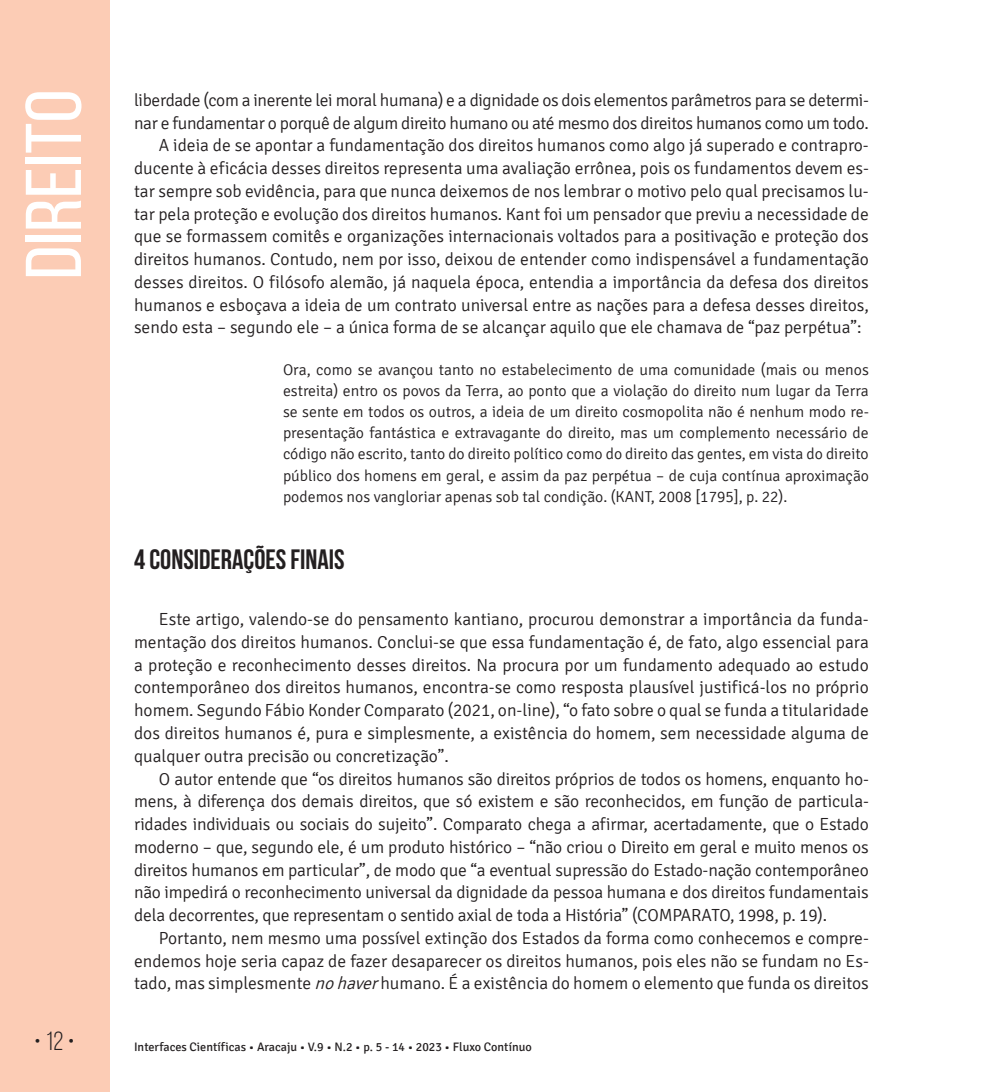
<style>
.page{position:relative;width:993px;height:1092px;background:#fff}
.page>*{position:absolute;margin:0;border:0;box-sizing:border-box;transform-origin:0 0}
.t1{font:78.75px "Bebas Neue";color:#fff;scale:1.09 1}
.t2{font:700 28px "Bebas Neue";color:#231f20}
.t3{font:26.25px "Bebas Neue";color:#231f20}
.t4{font:300 17.5px/22.8px "Signika";color:#231f20;text-align:justify}
.t5{font:300 17.5px "Signika";letter-spacing:-.02em;color:#231f20}
.t6{font:300 15.75px/21px "Signika";color:#231f20;text-align:justify}
.t7{font:12.25px "Signika";color:#231f20}
.s1{font-style:italic}
</style>
<div class="page">
<div style="left:0;top:0;width:109px;height:1091px;background:#fcccb5"></div>
<h1 class="t1" style="left:11px;top:279px;width:176px;rotate:-90deg">Direito</h1>
<p class="t5" style="left:134px;top:90px;width:736px">liberdade (com a inerente lei moral humana) e a dignidade os dois elementos parâmetros para se determi-</p>
<p class="t5" style="left:134px;top:113px;width:736px">nar e fundamentar o porquê de algum direito humano ou até mesmo dos direitos humanos como um todo.</p>
<p class="t4" style="left:159px;top:134px;width:711px">A ideia de se apontar a fundamentação dos direitos humanos como algo já superado e contrapro-</p>
<p class="t4" style="left:134px;top:157px;width:736px">ducente à eficácia desses direitos representa uma avaliação errônea, pois os fundamentos devem es-</p>
<p class="t4" style="left:134px;top:180px;width:736px">tar sempre sob evidência, para que nunca deixemos de nos lembrar o motivo pelo qual precisamos lu-</p>
<p class="t4" style="left:134px;top:203px;width:736px">tar pela proteção e evolução dos direitos humanos. Kant foi um pensador que previu a necessidade de</p>
<p class="t4" style="left:134px;top:225px;width:736px">que se formassem comitês e organizações internacionais voltados para a positivação e proteção dos</p>
<p class="t4" style="left:134px;top:248px;width:736px">direitos humanos. Contudo, nem por isso, deixou de entender como indispensável a fundamentação</p>
<p class="t4" style="left:134px;top:271px;width:736px">desses direitos. O filósofo alemão, já naquela época, entendia a importância da defesa dos direitos</p>
<p class="t4" style="left:134px;top:294px;width:736px">humanos e esboçava a ideia de um contrato universal entre as nações para a defesa desses direitos,</p>
<p class="t4" style="left:134px;top:316px;width:728px">sendo esta – segundo ele – a única forma de se alcançar aquilo que ele chamava de “paz perpétua”:</p>
<p class="t6" style="left:283px;top:360px;width:587px">Ora, como se avançou tanto no estabelecimento de uma comunidade (mais ou menos estreita) entro os povos da Terra, ao ponto que a violação do direito num lugar da Terra se sente em todos os outros, a ideia de um direito cosmopolita não é nenhum modo re&shy;presentação fantástica e extravagante do direito, mas um complemento necessário de código não escrito, tanto do direito político como do direito das gentes, em vista do direito público dos homens em geral, e assim da paz perpétua – de cuja contínua aproximação podemos nos vangloriar apenas sob tal condição. (KANT, 2008 [1795], p. 22).</p>
<h2 class="t2" style="left:134px;top:543px;width:212px">4 CONSIDERAÇÕES FINAIS</h2>
<p class="t4" style="left:134px;top:608px;width:736px;text-indent:25px">Este artigo, valendo-se do pensamento kantiano, procurou demonstrar a importância da funda&shy;mentação dos direitos humanos. Conclui-se que essa fundamentação é, de fato, algo essencial para a proteção e reconhecimento desses direitos. Na procura por um fundamento adequado ao estudo contemporâneo dos direitos humanos, encontra-se como resposta plausível justificá-los no próprio homem. Segundo Fábio Konder Comparato (2021, on-line), “o fato sobre o qual se funda a titularidade dos direitos humanos é, pura e simplesmente, a existência do homem, sem necessidade alguma de qualquer outra precisão ou concretização”.</p>
<p class="t4" style="left:134px;top:767px;width:736px;text-indent:25px">O autor entende que “os direitos humanos são direitos próprios de todos os homens, enquanto ho&shy;mens, à diferença dos demais direitos, que só existem e são reconhecidos, em função de particula&shy;ridades individuais ou sociais do sujeito”. Comparato chega a afirmar, acertadamente, que o Estado moderno – que, segundo ele, é um produto histórico – “não criou o Direito em geral e muito menos os direitos humanos em particular”, de modo que “a eventual supressão do Estado-nação contemporâneo não impedirá o reconhecimento universal da dignidade da pessoa humana e dos direitos fundamentais dela decorrentes, que representam o sentido axial de toda a História” (COMPARATO, 1998, p. 19).</p>
<p class="t4" style="left:134px;top:926px;width:736px;text-indent:25px">Portanto, nem mesmo uma possível extinção dos Estados da forma como conhecemos e compre&shy;endemos hoje seria capaz de fazer desaparecer os direitos humanos, pois eles não se fundam no Es&shy;tado, mas simplesmente <span class="s1">nohaver</span>humano. É a existência do homem o elemento que funda os direitos</p>
<h3 class="t3" style="left:34px;top:1026px;width:42px">• 12 •</h3>
<p class="t7" style="left:134px;top:1040px;width:399px">Interfaces Científicas • Aracaju • V.9 • N.2 • p. 5 - 14 • 2023 • Fluxo Contínuo</p>
</div>
